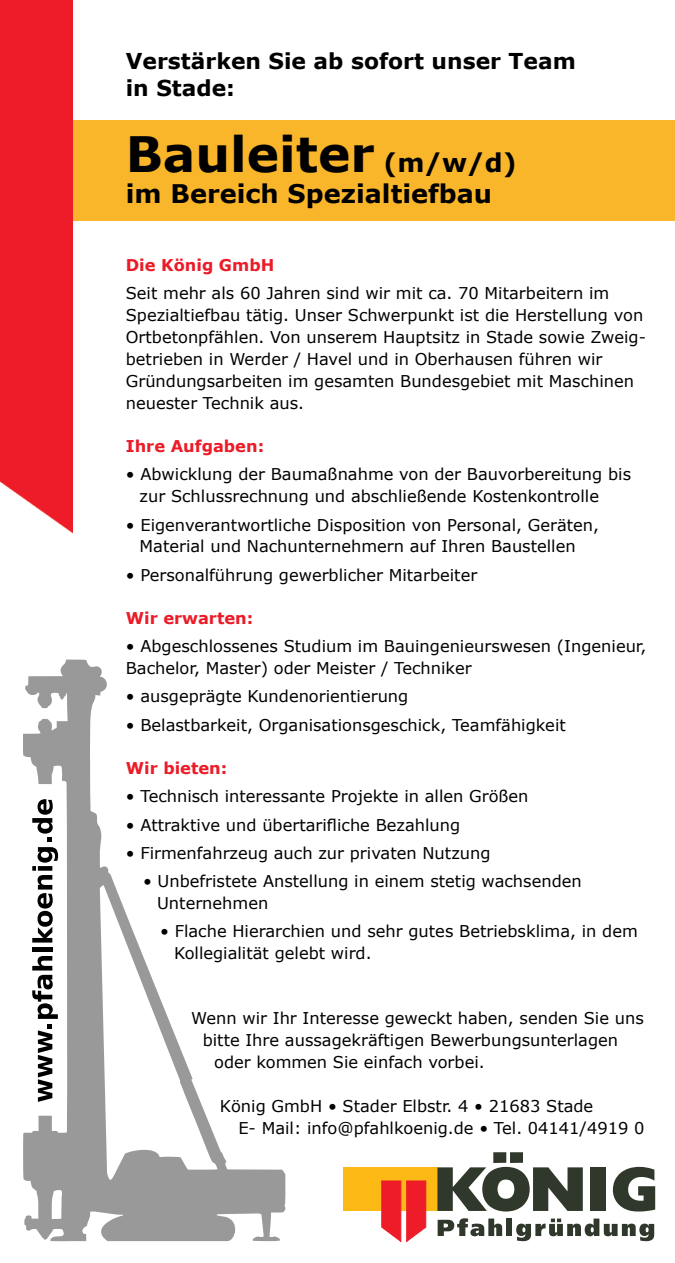
<style>
.page{position:relative;width:675px;height:1263px;background:#fff}
.page>*{position:absolute;margin:0;border:0;box-sizing:border-box;transform-origin:0 0}
.t1{font:700 48.75px "Verdana";color:#000}
.t2{font:700 25.62px "Verdana";color:#000}
.t3{font:700 21.88px "Verdana";color:#000}
.t4{font:16.25px/21.9px "Verdana";color:#000}
.t5{font:700 16.25px "Verdana";color:#eb1c28}
.s1{font-size:25.62px}
</style>
<div class="page">
<div style="left:50px;top:120px;width:625px;height:101px;background:#fab62b"></div>
<svg style="left:23px;top:659px;width:263px;height:583px"></svg>
<svg style="left:32px;top:956px;width:26px;height:145px"></svg>
<hr style="left:32px;top:947px;width:20px;height:4px;background:#000">
<svg style="left:32px;top:799px;width:26px;height:143px"></svg>
<div style="left:343px;top:1167px;width:94px;height:43px;background:#fcb814"></div>
<svg style="left:381px;top:1180px;width:46px;height:62px"></svg>
<div style="left:591px;top:1167px;width:15px;height:43px;background:#30382b"></div>
<svg style="left:613px;top:1166px;width:42px;height:45px"></svg>
<svg style="left:437px;top:1152px;width:146px;height:59px"></svg>
<svg style="left:438px;top:1218px;width:64px;height:18px"></svg>
<div style="left:507px;top:1218px;width:5px;height:18px;background:#30382b"></div>
<svg style="left:516px;top:1218px;width:138px;height:23px"></svg>
<div style="left:0;top:0;width:72px;height:533px;background:#ed1c28"></div>
<p class="t3" style="left:126px;top:46px;width:451px">Verstärken Sie ab sofort unser Team</p>
<p class="t3" style="left:126px;top:72px;width:111px">in Stade:</p>
<p class="t1" style="left:126px;top:120px;width:392px">Bauleiter <span class="s1">(m/w/d)</span></p>
<p class="t2" style="left:126px;top:175px;width:368px">im Bereich Spezialtiefbau</p>
<p class="t5" style="left:126px;top:253px;width:150px">Die König GmbH</p>
<p class="t4" style="left:126px;top:282px;width:485px">Seit mehr als 60 Jahren sind wir mit ca. 70 Mitarbeitern im</p>
<p class="t4" style="left:126px;top:304px;width:522px">Spezialtiefbau tätig. Unser Schwerpunkt ist die Herstellung von<br>Ortbetonpfählen. Von unserem Hauptsitz in Stade sowie Zweig&shy;betrieben in Werder / Havel und in Oberhausen führen wir</p>
<p class="t4" style="left:126px;top:370px;width:510px">Gründungsarbeiten im gesamten Bundesgebiet mit Maschinen neuester Technik aus.</p>
<p class="t5" style="left:126px;top:435px;width:140px">Ihre Aufgaben:</p>
<p class="t4" style="left:126px;top:463px;width:507px">• Abwicklung der Baumaßnahme von der Bauvorbereitung bis</p>
<p class="t4" style="left:140px;top:485px;width:461px">zur Schlussrechnung und abschließende Kostenkontrolle</p>
<p class="t4" style="left:126px;top:513px;width:475px">• Eigenverantwortliche Disposition von Personal, Geräten,</p>
<p class="t4" style="left:140px;top:535px;width:438px">Material und Nachunternehmern auf Ihren Baustellen</p>
<p class="t4" style="left:126px;top:563px;width:353px">• Personalführung gewerblicher Mitarbeiter</p>
<p class="t5" style="left:126px;top:607px;width:129px">Wir erwarten:</p>
<p class="t4" style="left:126px;top:635px;width:522px">• Abgeschlossenes Studium im Bauingenieurswesen (Ingenieur,</p>
<p class="t4" style="left:126px;top:657px;width:347px">Bachelor, Master) oder Meister / Techniker</p>
<p class="t4" style="left:126px;top:685px;width:284px">• ausgeprägte Kundenorientierung</p>
<p class="t4" style="left:126px;top:713px;width:442px">• Belastbarkeit, Organisationsgeschick, Teamfähigkeit</p>
<p class="t5" style="left:126px;top:757px;width:103px">Wir bieten:</p>
<p class="t4" style="left:126px;top:785px;width:404px">• Technisch interessante Projekte in allen Größen</p>
<p class="t4" style="left:126px;top:813px;width:336px">• Attraktive und übertarifliche Bezahlung</p>
<p class="t4" style="left:126px;top:841px;width:366px">• Firmenfahrzeug auch zur privaten Nutzung</p>
<p class="t4" style="left:143px;top:870px;width:440px">• Unbefristete Anstellung in einem stetig wachsenden</p>
<p class="t4" style="left:157px;top:891px;width:113px">Unternehmen</p>
<p class="t4" style="left:160px;top:920px;width:479px">• Flache Hierarchien und sehr gutes Betriebsklima, in dem</p>
<p class="t4" style="left:174px;top:941px;width:199px">Kollegialität gelebt wird.</p>
<p class="t4" style="left:191px;top:1007px;width:454px">Wenn wir Ihr Interesse geweckt haben, senden Sie uns</p>
<p class="t4" style="left:203px;top:1029px;width:417px">bitte Ihre aussagekräftigen Bewerbungsunterlagen</p>
<p class="t4" style="left:214px;top:1051px;width:272px">oder kommen Sie einfach vorbei.</p>
<p class="t4" style="left:220px;top:1095px;width:375px">König GmbH • Stader Elbstr. 4 • 21683 Stade</p>
<p class="t4" style="left:238px;top:1116px;width:408px">E- Mail: info@pfahlkoenig.de • Tel. 04141/4919 0</p>
</div>
